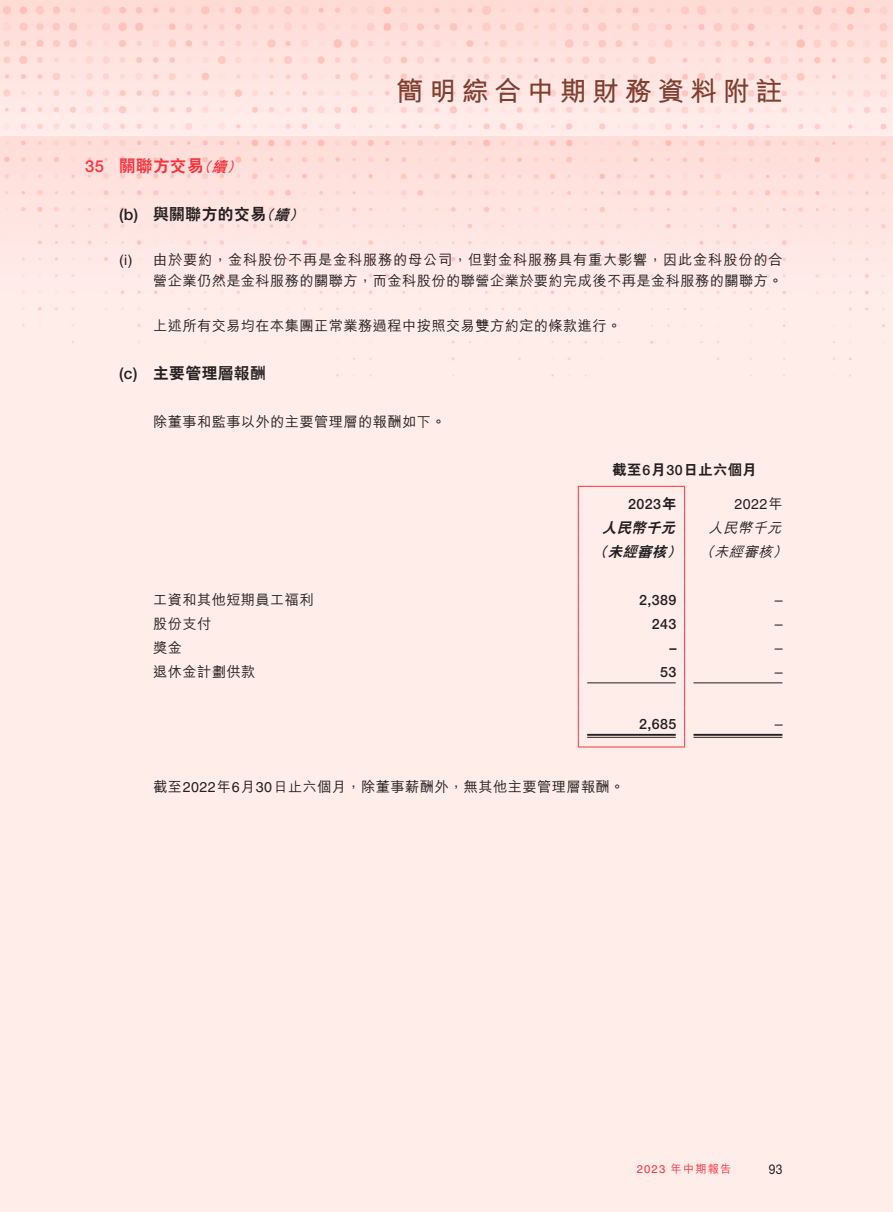
<style>
.page{position:relative;width:893px;height:1212px;background:#fff}
.page>*{position:absolute;margin:0;border:0;box-sizing:border-box;transform-origin:0 0}
.t1{font:700 27px "M Hei HK";letter-spacing:.21em;color:#7f3f30}
.t2{font:800 16.5px "C Hei 2 HK";letter-spacing:.03em;color:#fb333e}
.t3{font:800 15.75px "C Hei 2 HK";letter-spacing:.03em;color:#231f20}
.t4{font:500 14.25px/21px "M Hei HK";letter-spacing:.03em;color:#231f20;text-align:right}
.t5{font:500 14.25px "Helvetica Neue LT Std";letter-spacing:.03em;color:#231f20}
.t6{font:italic 800 14.25px "C Hei 2 HK";color:#231f20}
.t7{font:800 14.25px "C Hei 2 HK";letter-spacing:.03em;color:#231f20}
.t8{font:14.25px "Helvetica LT Std";color:#231f20}
.t9{font:italic 500 14.25px "M Hei HK";color:#231f20}
.t10{font:13.5px "Helvetica Neue LT Std";color:#231f20;scale:.9 1}
.t11{font:500 11.25px "M Hei HK";letter-spacing:.1em;color:#fb333e}
.s1{font-family:"Helvetica Neue LT Std";font-weight:500}
.s2{font-style:italic;font-size:14.25px}
.s3{font-family:"Helvetica LT Std";font-weight:400}
.s4{font-family:"C Hei 2 HK";font-weight:800}
.s5{font-family:"M Hei HK";font-weight:500}
</style>
<div class="page">
<img style="left:0;top:0;width:893px;height:136px">
<div style="left:0;top:136px;width:893px;height:1076px;background:#ffedea"></div>
<hr style="left:578px;top:486px;width:107px;height:1px;background:#fb333e">
<svg style="left:578px;top:487px;width:1px;height:260px"></svg>
<svg style="left:684px;top:487px;width:1px;height:260px"></svg>
<hr style="left:578px;top:747px;width:107px;height:1px;background:#fb333e">
<hr style="left:587px;top:682px;width:89px;height:1px;background:#231f20">
<hr style="left:693px;top:682px;width:89px;height:1px;background:#231f20">
<hr style="left:587px;top:734px;width:89px;height:2px;background:#231f20">
<hr style="left:587px;top:737px;width:89px;height:1px;background:#231f20">
<hr style="left:693px;top:734px;width:89px;height:2px;background:#231f20">
<hr style="left:693px;top:737px;width:89px;height:1px;background:#231f20">
<h1 class="t1" style="left:396px;top:72px;width:387px">簡明綜合中期財務資料附註</h1>
<p class="t2" style="left:85px;top:155px;width:162px"><span class="s1">35</span> 關聯方交易<span class="s2">（續）</span></p>
<p class="t3" style="left:119px;top:204px;width:191px"><span class="s1">(b)</span> 與關聯方的交易<span class="s2">（續）</span></p>
<p class="t4" style="left:119px;top:248px;width:665px"><span class="s3">(i)</span> 由於要約，金科股份不再是金科服務的母公司，但對金科服務具有重大影響，因此金科股份的合營企業仍然是金科服務的關聯方，而金科股份的聯營企業於要約完成後不再是金科服務的關聯方。</p>
<p class="t4" style="left:153px;top:314px;width:470px">上述所有交易均在本集團正常業務過程中按照交易雙方約定的條款進行。</p>
<p class="t3" style="left:119px;top:363px;width:148px"><span class="s1">(c)</span> 主要管理層報酬</p>
<p class="t4" style="left:153px;top:410px;width:294px">除董事和監事以外的主要管理層的報酬如下。</p>
<p class="t7" style="left:613px;top:460px;width:146px">截至<span class="s1">6</span>月<span class="s1">30</span>日止六個月</p>
<p class="t5" style="left:628px;top:495px;width:50px">2023<span class="s4">年</span></p>
<p class="t8" style="left:735px;top:496px;width:50px">2022<span class="s5">年</span></p>
<p class="t6" style="left:602px;top:518px;width:80px">人民幣千元</p>
<p class="t9" style="left:708px;top:517px;width:79px">人民幣千元</p>
<p class="t6" style="left:593px;top:542px;width:200px">（未經審核） <span class="s5">（未經審核）</span></p>
<p class="t4" style="left:153px;top:588px;width:162px">工資和其他短期員工福利</p>
<p class="t5" style="left:639px;top:591px;width:39px">2,389</p>
<p class="t8" style="left:775px;top:592px;width:9px">–</p>
<p class="t4" style="left:153px;top:612px;width:60px">股份支付</p>
<p class="t5" style="left:652px;top:615px;width:26px">243</p>
<p class="t8" style="left:775px;top:616px;width:9px">–</p>
<p class="t4" style="left:153px;top:636px;width:30px">獎金</p>
<p class="t5" style="left:669px;top:639px;width:9px">–</p>
<p class="t8" style="left:775px;top:640px;width:9px">–</p>
<p class="t4" style="left:153px;top:660px;width:104px">退休金計劃供款</p>
<p class="t5" style="left:660px;top:663px;width:18px">53</p>
<p class="t8" style="left:775px;top:664px;width:9px">–</p>
<p class="t4" style="left:153px;top:775px;width:473px">截至<span class="s3">2022</span>年<span class="s3">6</span>月<span class="s3">30</span>日止六個月，除董事薪酬外，無其他主要管理層報酬。</p>
<p class="t5" style="left:639px;top:716px;width:39px">2,685</p>
<p class="t8" style="left:775px;top:716px;width:9px">–</p>
<p class="t11" style="left:637px;top:1160px;width:96px"><span class="s3">2023</span> 年中期報告</p>
<p class="t10" style="left:769px;top:1161px;width:17px">93</p>
</div>
